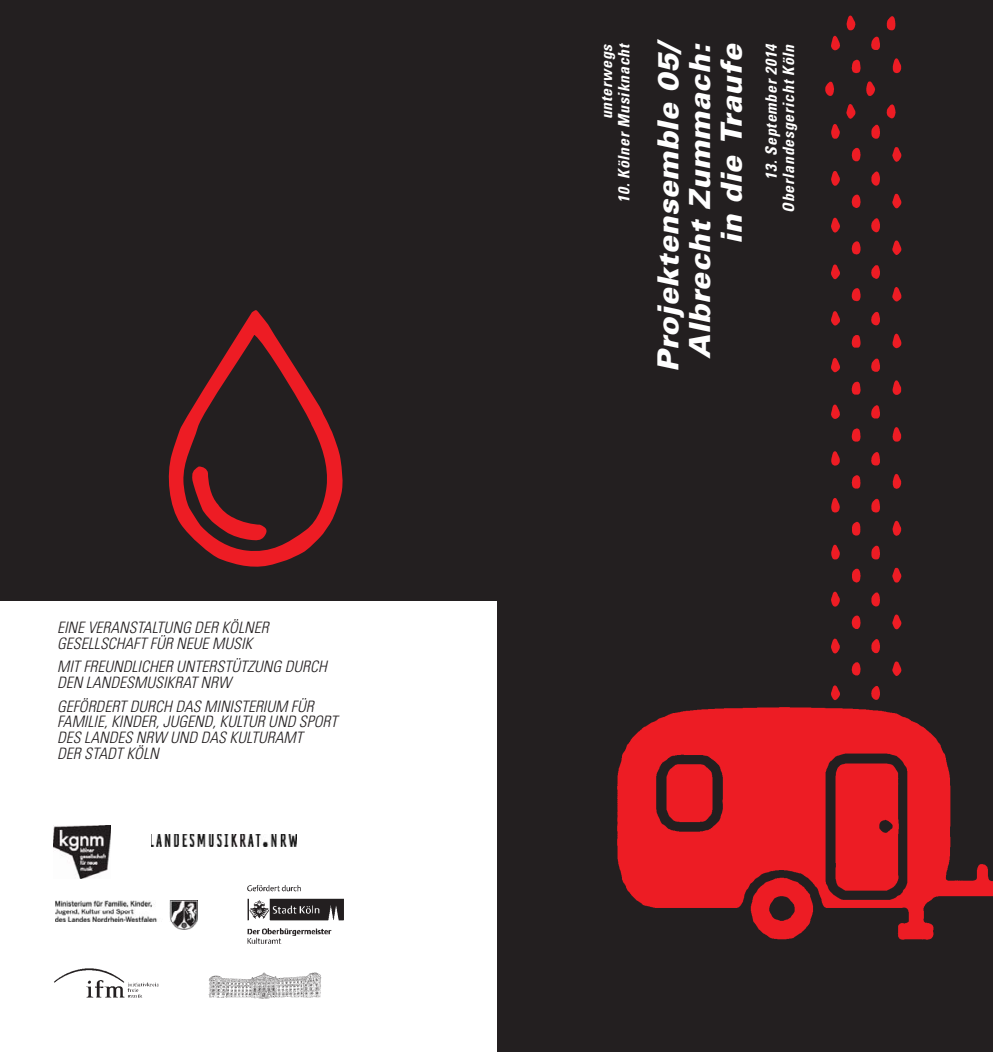
<style>
.page{position:relative;width:993px;height:1052px;background:#fff}
.page>*{position:absolute;margin:0;border:0;box-sizing:border-box;transform-origin:0 0}
.t1{font:italic 900 29.05px/31.5px "Univers";letter-spacing:.02em;color:#fff;text-align:right}
.t2{font:italic 300 condensed 15.75px/15.8px "Univers";color:#231f20}
.t3{font:italic 700 condensed 15.75px/17.5px "Univers";letter-spacing:.05em;color:#fff;text-align:right}
</style>
<div class="page">
<div style="left:497px;top:0;width:495px;height:1052px;background:#231f20"></div>
<img style="left:617px;top:707px;width:375px;height:233px">
<img style="left:823px;top:15px;width:105px;height:712px">
<div style="left:0;top:0;width:496px;height:600px;background:#231f20"></div>
<img style="left:54px;top:968px;width:105px;height:30px">
<img style="left:55px;top:900px;width:142px;height:29px">
<img style="left:151px;top:834px;width:145px;height:12px">
<img style="left:54px;top:825px;width:57px;height:54px">
<img style="left:247px;top:885px;width:97px;height:59px">
<img style="left:209px;top:972px;width:112px;height:27px">
<svg style="left:168px;top:310px;width:175px;height:257px"></svg>
<svg style="left:191px;top:466px;width:77px;height:75px"></svg>
<p class="t2" style="left:57px;top:621px;width:213px">EINE VERANSTALTUNG DER KÖLNER<br>GESELLSCHAFT FÜR NEUE MUSIK</p>
<p class="t2" style="left:57px;top:660px;width:271px">MIT FREUNDLICHER UNTERSTÜTZUNG DURCH<br>DEN LANDESMUSIKRAT NRW</p>
<p class="t2" style="left:57px;top:699px;width:282px">GEFÖRDERT DURCH DAS MINISTERIUM FÜR<br>FAMILIE, KINDER, JUGEND, KULTUR UND SPORT<br>DES LANDES NRW UND DAS KULTURAMT<br>DER STADT KÖLN</p>
<p class="t3" style="left:599px;top:119px;width:77px;rotate:-90deg">unterwegs</p>
<p class="t3" style="left:616px;top:203px;width:161px;rotate:-90deg">10. Kölner Musiknacht</p>
<h1 class="t1" style="left:655px;top:371px;width:330px;rotate:-90deg">Projektensemble 05/<br>Albrecht Zummach: in die Traufe</h1>
<p class="t3" style="left:763px;top:213px;width:171px;rotate:-90deg">13. September 2014<br>Oberlandesgericht Köln</p>
</div>
